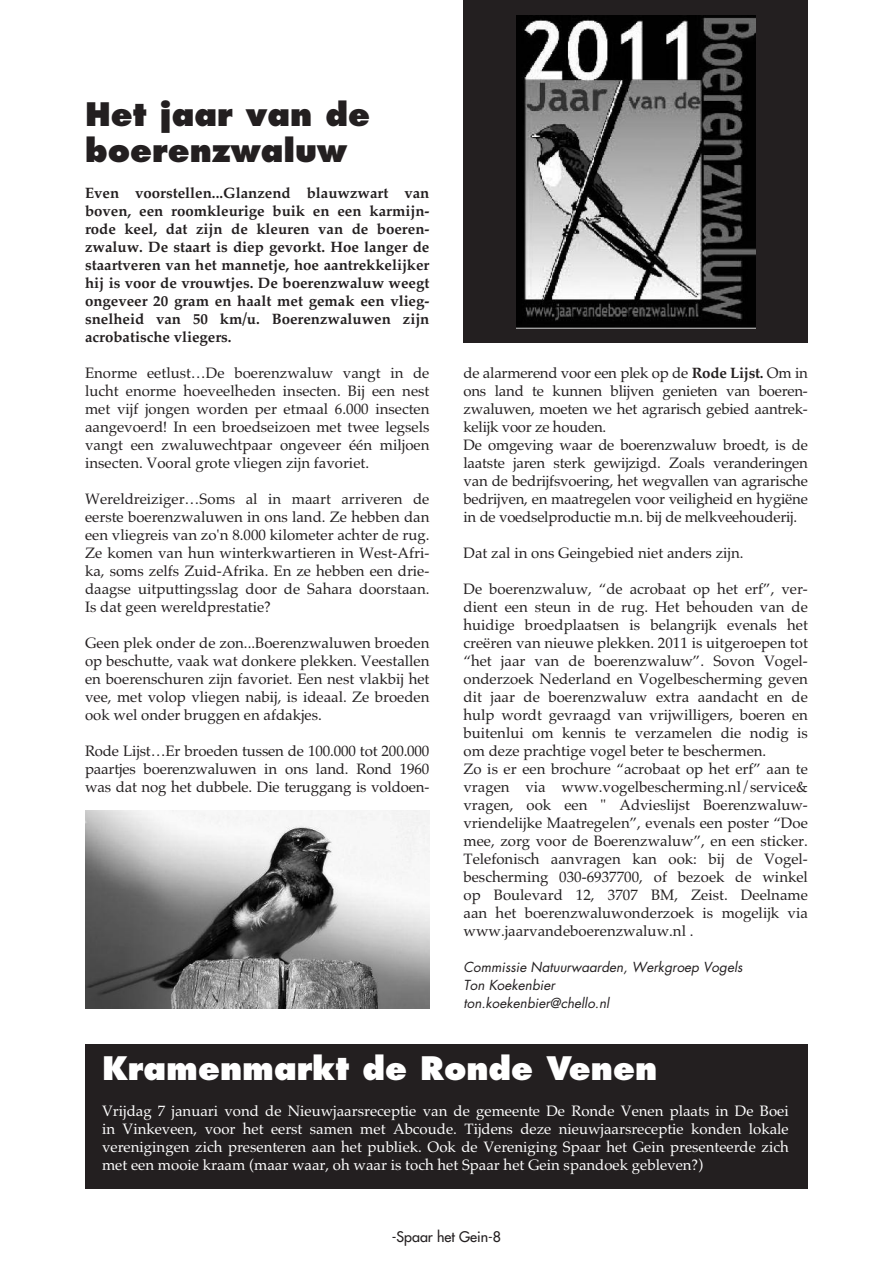
<style>
.page{position:relative;width:893px;height:1263px;background:#fff}
.page>*{position:absolute;margin:0;border:0;box-sizing:border-box;transform-origin:0 0}
.t1{font:800 31.5px/36px "Futura";color:#231f20}
.t2{font:800 31.5px "Futura";color:#fff}
.t3{font:15px/18px "Palatino";color:#231f20;text-align:justify}
.t4{font:700 15px/18px "Palatino";color:#231f20;text-align:justify}
.t5{font:15px/18px "Palatino";color:#fff;text-align:justify}
.t6{font:14.25px "Futura";color:#231f20}
.t7{font:italic 13.5px/18px "Futura";color:#231f20}
.s1{font-weight:700}
</style>
<div class="page">
<img style="left:85px;top:810px;width:344px;height:198px">
<div style="left:463px;top:0;width:345px;height:342px;background:#231f20"></div>
<img style="left:516px;top:15px;width:239px;height:313px">
<div style="left:85px;top:1044px;width:723px;height:144px;background:#231f20"></div>
<h1 class="t1" style="left:85px;top:99px;width:287px">Het jaar van de boerenzwaluw</h1>
<p class="t4" style="left:85px;top:184px;width:346px">Even voorstellen...Glanzend blauwzwart van boven, een roomkleurige buik en een karmijn&shy;rode keel, dat zijn de kleuren van de boeren&shy;zwaluw. De staart is diep gevorkt. Hoe langer de staartveren van het mannetje, hoe aantrekkelijker hij is voor de vrouwtjes. De boerenzwaluw weegt ongeveer 20 gram en haalt met gemak een vlieg&shy;snelheid van 50 km/u. Boerenzwaluwen zijn acrobatische vliegers.</p>
<p class="t3" style="left:85px;top:364px;width:346px">Enorme eetlust…De boerenzwaluw vangt in de lucht enorme hoeveelheden insecten. Bij een nest met vijf jongen worden per etmaal 6.000 insecten aangevoerd! In een broedseizoen met twee legsels vangt een zwaluwechtpaar ongeveer één miljoen insecten. Vooral grote vliegen zijn favoriet.</p>
<p class="t3" style="left:85px;top:490px;width:346px">Wereldreiziger…Soms al in maart arriveren de eerste boerenzwaluwen in ons land. Ze hebben dan een vliegreis van zo'n 8.000 kilometer achter de rug.<br>Ze komen van hun winterkwartieren in West-Afri&shy;ka, soms zelfs Zuid-Afrika. En ze hebben een drie&shy;daagse uitputtingsslag door de Sahara doorstaan.<br>Is dat geen wereldprestatie?</p>
<p class="t3" style="left:85px;top:634px;width:346px">Geen plek onder de zon...Boerenzwaluwen broeden op beschutte, vaak wat donkere plekken. Veestallen en boerenschuren zijn favoriet. Een nest vlakbij het vee, met volop vliegen nabij, is ideaal. Ze broeden ook wel onder bruggen en afdakjes.</p>
<p class="t3" style="left:85px;top:742px;width:346px">Rode Lijst…Er broeden tussen de 100.000 tot 200.000 paartjes boerenzwaluwen in ons land. Rond 1960 was dat nog het dubbele. Die teruggang is voldoen-</p>
<p class="t3" style="left:463px;top:364px;width:346px;text-align:left">de alarmerend voor een plek op de <span class="s1">Rode Lijst.</span> Om in ons land te kunnen blijven genieten van boeren&shy;zwaluwen, moeten we het agrarisch gebied aantrek&shy;kelijk voor ze houden.<br>De omgeving waar de boerenzwaluw broedt, is de laatste jaren sterk gewijzigd. Zoals veranderingen van de bedrijfsvoering, het wegvallen van agrarische bedrijven, en maatregelen voor veiligheid en hygiëne in de voedselproductie m.n. bij de melkveehouderij.</p>
<p class="t3" style="left:463px;top:544px;width:282px">Dat zal in ons Geingebied niet anders zijn.</p>
<p class="t3" style="left:463px;top:580px;width:346px;text-align:left">De boerenzwaluw, “de acrobaat op het erf”, ver&shy;dient een steun in de rug. Het behouden van de huidige broedplaatsen is belangrijk evenals het creëren van nieuwe plekken. 2011 is uitgeroepen tot “het jaar van de boerenzwaluw”. Sovon Vogel&shy;onderzoek Nederland en Vogelbescherming geven dit jaar de boerenzwaluw extra aandacht en de hulp wordt gevraagd van vrijwilligers, boeren en buitenlui om kennis te verzamelen die nodig is om deze prachtige vogel beter te beschermen.<br>Zo is er een brochure “acrobaat op het erf” aan te vragen via www.vogelbescherming.nl/service&amp; vragen, ook een " Advieslijst Boerenzwaluw&shy;vriendelijke Maatregelen”, evenals een poster “Doe mee, zorg voor de Boerenzwaluw”, en een sticker.<br>Telefonisch aanvragen kan ook: bij de Vogel&shy;bescherming 030-6937700, of bezoek de winkel op Boulevard 12, 3707 BM, Zeist. Deelname aan het boerenzwaluwonderzoek is mogelijk via www.jaarvandeboerenzwaluw.nl .</p>
<p class="t7" style="left:463px;top:959px;width:280px">Commissie Natuurwaarden, Werkgroep Vogels<br>Ton Koekenbier<br>ton.koekenbier@chello.nl</p>
<h1 class="t2" style="left:102px;top:1054px;width:557px">Kramenmarkt de Ronde Venen</h1>
<p class="t5" style="left:102px;top:1102px;width:688px">Vrijdag 7 januari vond de Nieuwjaarsreceptie van de gemeente De Ronde Venen plaats in De Boei in Vinkeveen, voor het eerst samen met Abcoude. Tijdens deze nieuwjaarsreceptie konden lokale verenigingen zich presenteren aan het publiek. Ook de Vereniging Spaar het Gein presenteerde zich met een mooie kraam (maar waar, oh waar is toch het Spaar het Gein spandoek gebleven?)</p>
<p class="t6" style="left:392px;top:1230px;width:111px">-Spaar het Gein-8</p>
</div>
